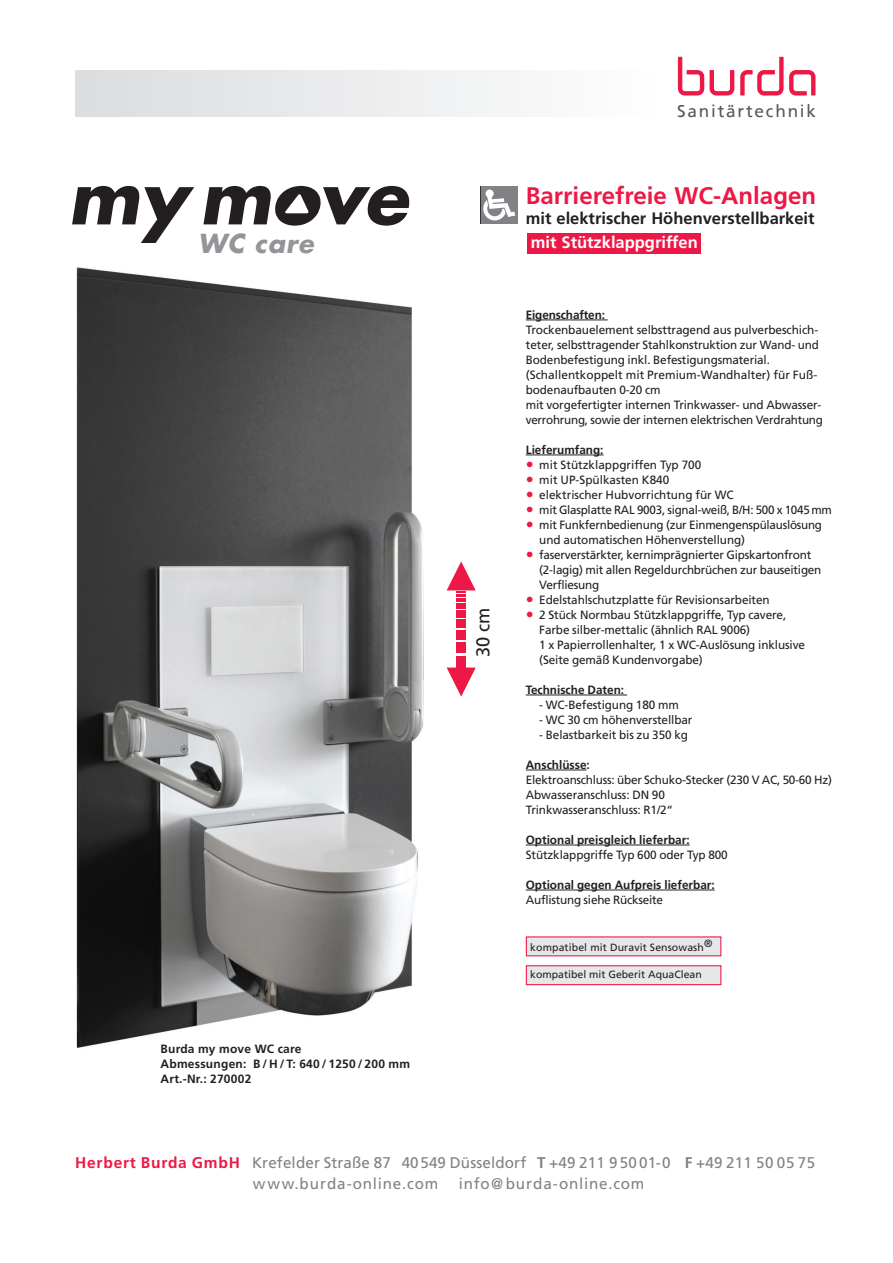
<style>
.page{position:relative;width:893px;height:1263px;background:#fff}
.page>*{position:absolute;margin:0;border:0;box-sizing:border-box;transform-origin:0 0}
.t1{font:italic 700 25.5px "Futura Com";letter-spacing:.03em;color:#939598}
.t2{font:700 24px "Frutiger LT Std";color:#ed1845}
.t3{font:18.6px "Frutiger LT Std";color:#231f20}
.t4{font:17.25px "Frutiger";letter-spacing:.105em;color:#57585a}
.t5{font:700 16.5px "Frutiger LT Std";color:#231f20}
.t6{font:700 16.5px "Frutiger LT Std";color:#fff}
.t7{font:15.45px/21.1px "Frutiger LT Std";letter-spacing:.01em;color:#808285}
.t8{font:15.45px "Frutiger LT Std";letter-spacing:.05em;color:#808285}
.t9{font:12px/15px "Frutiger LT Std";letter-spacing:-.01em;color:#231f20}
.t10{font:700 12px "Frutiger LT Std";color:#231f20}
.t11{font:700 12px/15px "Frutiger LT Std";letter-spacing:.02em;color:#231f20}
.t12{font:10.5px "Frutiger LT Std";letter-spacing:.005em;color:#231f20}
.s1{font-size:15.9px;color:#ed1845}
.s2{font-weight:700;color:#ed1845}
.s3{font-weight:700}
</style>
<div class="page">
<hr style="left:526px;top:320px;width:82px;height:1px;background:#231f20">
<hr style="left:526px;top:455px;width:78px;height:1px;background:#231f20">
<hr style="left:526px;top:695px;width:101px;height:1px;background:#231f20">
<hr style="left:526px;top:770px;width:60px;height:1px;background:#231f20">
<hr style="left:526px;top:845px;width:164px;height:1px;background:#231f20">
<hr style="left:526px;top:890px;width:189px;height:1px;background:#231f20">
<svg style="left:480px;top:187px;width:37px;height:36px"></svg>
<div style="left:75px;top:71px;width:591px;height:45px;background:linear-gradient(to right,#dbdcde,#fff)"></div>
<svg style="left:710px;top:70px;width:24px;height:26px"></svg>
<svg style="left:678px;top:57px;width:26px;height:39px"></svg>
<svg style="left:740px;top:57px;width:75px;height:39px"></svg>
<img style="left:76px;top:267px;width:348px;height:781px">
<svg style="left:72px;top:186px;width:122px;height:57px"></svg>
<svg style="left:203px;top:186px;width:206px;height:40px"></svg>
<svg style="left:447px;top:667px;width:29px;height:30px"></svg>
<div style="left:456px;top:657px;width:9px;height:11px;background:#ed1845"></div>
<div style="left:456px;top:643px;width:9px;height:10px;background:#ed1845"></div>
<div style="left:456px;top:630px;width:9px;height:10px;background:#ed1845"></div>
<div style="left:456px;top:619px;width:9px;height:9px;background:#ed1845"></div>
<div style="left:456px;top:611px;width:9px;height:7px;background:#ed1845"></div>
<div style="left:456px;top:603px;width:9px;height:6px;background:#ed1845"></div>
<svg style="left:447px;top:561px;width:29px;height:41px"></svg>
<div style="left:526px;top:936px;width:195px;height:20px;background:#e6e7e9"></div>
<div style="left:526px;top:965px;width:195px;height:20px;background:#e6e7e9;border:1px solid #ed1845"></div>
<div style="left:527px;top:233px;width:174px;height:20px;background:#ed1845"></div>
<h1 class="t1" style="left:198px;top:224px;width:117px">WC care</h1>
<p class="t11" style="left:161px;top:1041px;width:251px">Burda my move WC care<br>Abmessungen: B / H / T: 640 / 1250 / 200 mm<br>Art.-Nr.: 270002</p>
<h3 class="t3" style="left:472px;top:657px;width:51px;rotate:-90deg">30 cm</h3>
<h3 class="t4" style="left:677px;top:101px;width:140px">Sanitärtechnik</h3>
<h2 class="t2" style="left:526px;top:181px;width:292px">Barrierefreie WC-Anlagen</h2>
<h3 class="t5" style="left:526px;top:209px;width:290px">mit elektrischer Höhenverstellbarkeit</h3>
<h3 class="t6" style="left:531px;top:233px;width:169px">mit Stützklappgriffen</h3>
<p class="t10" style="left:526px;top:307px;width:81px">Eigenschaften:</p>
<p class="t9" style="left:526px;top:322px;width:299px">Trockenbauelement selbsttragend aus pulverbeschich&shy;teter, selbsttragender Stahlkonstruktion zur Wand- und Bodenbefestigung inkl. Befestigungsmaterial. (Schallentkoppelt mit Premium-Wandhalter) für Fuß&shy;bodenaufbauten 0-20 cm<br>mit vorgefertigter internen Trinkwasser- und Abwasser&shy;verrohrung, sowie der internen elektrischen Verdrahtung</p>
<p class="t10" style="left:526px;top:442px;width:79px">Lieferumfang:</p>
<p class="t9" style="left:526px;top:457px;width:177px"><span class="s1">•</span> mit Stützklappgriffen Typ 700</p>
<p class="t9" style="left:526px;top:472px;width:145px"><span class="s1">•</span> mit UP-Spülkasten K840</p>
<p class="t9" style="left:526px;top:487px;width:209px"><span class="s1">•</span> elektrischer Hubvorrichtung für WC</p>
<p class="t9" style="left:526px;top:502px;width:308px"><span class="s1">•</span> mit Glasplatte RAL 9003, signal-weiß, B/H: 500 x 1045 mm</p>
<p class="t9" style="left:539px;top:517px;width:284px;text-indent:-14px"><span class="s1">•</span> mit Funkfernbedienung (zur Einmengenspülauslösung und automatischen Höhenverstellung)</p>
<p class="t9" style="left:539px;top:547px;width:284px;text-indent:-14px"><span class="s1">•</span> faserverstärkter, kernimprägnierter Gipskartonfront (2-lagig) mit allen Regeldurchbrüchen zur bauseitigen<br>Verfliesung</p>
<p class="t9" style="left:526px;top:592px;width:245px"><span class="s1">•</span> Edelstahlschutzplatte für Revisionsarbeiten</p>
<p class="t9" style="left:539px;top:607px;width:267px;text-indent:-14px"><span class="s1">•</span> 2 Stück Normbau Stützklappgriffe, Typ cavere, Farbe silber-mettalic (ähnlich RAL 9006)<br>1 x Papierrollenhalter, 1 x WC-Auslösung inklusive (Seite gemäß Kundenvorgabe)</p>
<p class="t10" style="left:526px;top:682px;width:100px">Technische Daten:</p>
<p class="t9" style="left:539px;top:697px;width:141px">- WC-Befestigung 180 mm</p>
<p class="t9" style="left:539px;top:712px;width:155px">- WC 30 cm höhenverstellbar</p>
<p class="t9" style="left:539px;top:727px;width:150px">- Belastbarkeit bis zu 350 kg</p>
<p class="t10" style="left:526px;top:757px;width:66px">Anschlüsse:</p>
<p class="t9" style="left:526px;top:772px;width:308px">Elektroanschluss: über Schuko-Stecker (230 V AC, 50-60 Hz)<br>Abwasseranschluss: DN 90<br>Trinkwasseranschluss: R1/2“</p>
<p class="t10" style="left:526px;top:832px;width:165px">Optional preisgleich lieferbar:</p>
<p class="t9" style="left:526px;top:847px;width:203px">Stützklappgriffe Typ 600 oder Typ 800</p>
<p class="t10" style="left:526px;top:877px;width:190px">Optional gegen Aufpreis lieferbar:</p>
<p class="t9" style="left:526px;top:892px;width:139px">Auflistung siehe Rückseite</p>
<p class="t12" style="left:530px;top:941px;width:184px">kompatibel mit Duravit Sensowash®</p>
<p class="t12" style="left:530px;top:969px;width:173px">kompatibel mit Geberit AquaClean</p>
<p class="t7" style="left:253px;top:1152px;width:564px;text-indent:-178px"><span class="s2">Herbert Burda GmbH</span> Krefelder Straße 87 40549 Düsseldorf <span class="s3">T</span> +49 211 9 50 01-0 <span class="s3">F</span> +49 211 50 05 75 www.burda-online.com</p>
<p class="t8" style="left:459px;top:1175px;width:187px">info@burda-online.com</p>
</div>
